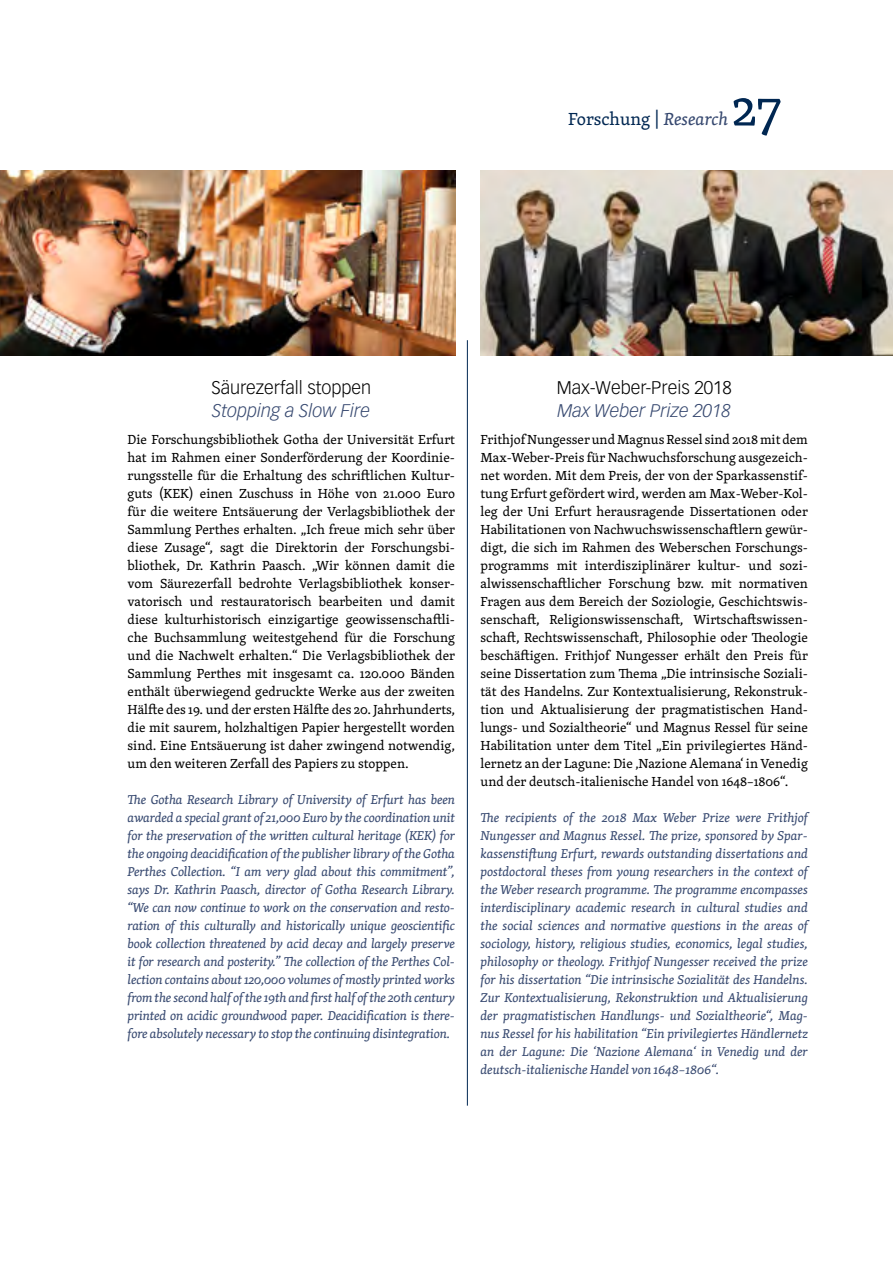
<style>
.page{position:relative;width:893px;height:1263px;background:#fff}
.page>*{position:absolute;margin:0;border:0;box-sizing:border-box;transform-origin:0 0}
.t1{font:54px "Skolar";color:#002752}
.t2{font:300 18px "Vectora LH";color:#000}
.t3{font:italic 300 18px "Vectora LH";color:#374970}
.t4{font:18px "Skolar";color:#002752}
.t5{font:13.5px/18px "Skolar";color:#000;text-align:justify}
.t6{font:italic 13.2px/18px "Skolar";letter-spacing:-.01em;color:#374970;text-align:justify}
.s1{font-style:italic;color:#374970}
</style>
<div class="page">
<img style="left:0;top:170px;width:455px;height:185px">
<img style="left:480px;top:170px;width:413px;height:185px">
<hr style="left:467px;top:340px;width:1px;height:766px;background:#002752">
<h1 class="t1" style="left:731px;top:67px;width:51px">27</h1>
<h2 class="t4" style="left:568px;top:106px;width:162px">Forschung | <span class="s1">Research</span></h2>
<h2 class="t2" style="left:211px;top:377px;width:161px">Säurezerfall stoppen</h2>
<h2 class="t3" style="left:212px;top:400px;width:160px">Stopping a Slow Fire</h2>
<p class="t5" style="left:128px;top:430px;width:329px">Die Forschungsbibliothek Gotha der Universität Erfurt hat im Rahmen einer Sonderförderung der Koordinie&shy;rungsstelle für die Erhaltung des schriftlichen Kultur&shy;guts (KEK) einen Zuschuss in Höhe von 21.000 Euro für die weitere Entsäuerung der Verlagsbibliothek der Sammlung Perthes erhalten. „Ich freue mich sehr über diese Zusage“, sagt die Direktorin der Forschungsbi&shy;bliothek, Dr. Kathrin Paasch. „Wir können damit die vom Säurezerfall bedrohte Verlagsbibliothek konser&shy;vatorisch und restauratorisch bearbeiten und damit diese kulturhistorisch einzigartige geowissenschaftli&shy;che Buchsammlung weitestgehend für die Forschung und die Nachwelt erhalten.“ Die Verlagsbibliothek der Sammlung Perthes mit insgesamt ca. 120.000 Bänden enthält überwiegend gedruckte Werke aus der zweiten Hälfte des 19. und der ersten Hälfte des 20. Jahrhunderts, die mit saurem, holzhaltigen Papier hergestellt worden sind. Eine Entsäuerung ist daher zwingend notwendig, um den weiteren Zerfall des Papiers zu stoppen.</p>
<p class="t6" style="left:128px;top:790px;width:329px">The Gotha Research Library of University of Erfurt has been awarded a special grant of 21,000 Euro by the coordination unit for the preservation of the written cultural heritage (KEK) for the ongoing deacidification of the publisher library of the Gotha Perthes Collection. “I am very glad about this commitment”, says Dr. Kathrin Paasch, director of Gotha Research Library. “We can now continue to work on the conservation and resto&shy;ration of this culturally and historically unique geoscientific book collection threatened by acid decay and largely preserve it for research and posterity.” The collection of the Perthes Col&shy;lection contains about 120,000 volumes of mostly printed works from the second half of the 19th and first half of the 20th century printed on acidic groundwood paper. Deacidification is there&shy;fore absolutely necessary to stop the continuing disintegration.</p>
<h2 class="t2" style="left:557px;top:377px;width:177px">Max-Weber-Preis 2018</h2>
<h2 class="t3" style="left:558px;top:400px;width:175px">Max Weber Prize 2018</h2>
<p class="t5" style="left:480px;top:430px;width:329px">Frithjof Nungesser und Magnus Ressel sind 2018 mit dem Max-Weber-Preis für Nachwuchsforschung ausgezeich&shy;net worden. Mit dem Preis, der von der Sparkassenstif&shy;tung Erfurt gefördert wird, werden am Max-Weber-Kol&shy;leg der Uni Erfurt herausragende Dissertationen oder Habilitationen von Nachwuchswissenschaftlern gewür&shy;digt, die sich im Rahmen des Weberschen Forschungs&shy;programms mit interdisziplinärer kultur- und sozi&shy;alwissenschaftlicher Forschung bzw. mit normativen Fragen aus dem Bereich der Soziologie, Geschichtswis&shy;senschaft, Religionswissenschaft, Wirtschaftswissen&shy;schaft, Rechtswissenschaft, Philosophie oder Theologie beschäftigen. Frithjof Nungesser erhält den Preis für seine Dissertation zum Thema „Die intrinsische Soziali&shy;tät des Handelns. Zur Kontextualisierung, Rekonstruk&shy;tion und Aktualisierung der pragmatistischen Hand&shy;lungs- und Sozialtheorie“ und Magnus Ressel für seine Habilitation unter dem Titel „Ein privilegiertes Händ&shy;lernetz an der Lagune: Die ‚Nazione Alemana‘ in Venedig und der deutsch-italienische Handel von 1648–1806“.</p>
<p class="t6" style="left:480px;top:808px;width:329px">The recipients of the 2018 Max Weber Prize were Frithjof Nungesser and Magnus Ressel. The prize, sponsored by Spar&shy;kassenstiftung Erfurt, rewards outstanding dissertations and postdoctoral theses from young researchers in the context of the Weber research programme. The programme encompasses interdisciplinary academic research in cultural studies and the social sciences and normative questions in the areas of sociology, history, religious studies, economics, legal studies, philosophy or theology. Frithjof Nungesser received the prize for his dissertation “Die intrinsische Sozialität des Handelns.<br>Zur Kontextualisierung, Rekonstruktion und Aktualisierung der pragmatistischen Handlungs- und Sozialtheorie“, Mag&shy;nus Ressel for his habilitation “Ein privilegiertes Händlernetz an der Lagune: Die ‘Nazione Alemana‘ in Venedig und der deutsch-italienische Handel von 1648–1806“.</p>
</div>
